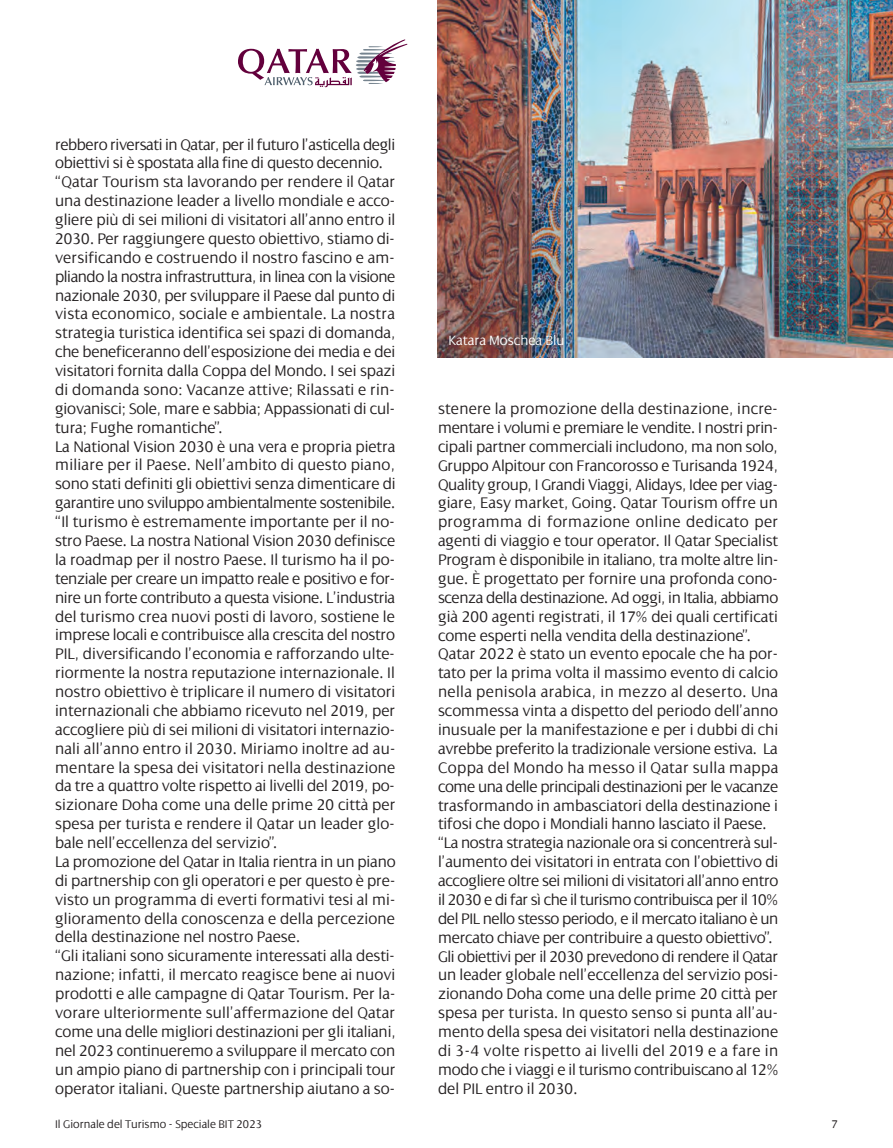
<style>
.page{position:relative;width:893px;height:1148px;background:#fff}
.page>*{position:absolute;margin:0;border:0;box-sizing:border-box;transform-origin:0 0}
.t1{font:300 16.5px/18.9px "Dialog";letter-spacing:-.005em;color:#231f20}
.t2{font:300 14.4px "Dialog";color:#fff}
.t3{font:300 12px "Dialog";color:#231f20}
</style>
<div class="page">
<svg style="left:238px;top:39px;width:169px;height:48px"></svg>
<img style="left:438px;top:0;width:455px;height:357px">
<p class="t1" style="left:55px;top:134px;width:342px">rebbero riversati in Qatar, per il futuro l’asticella degli obiettivi si è spostata alla fine di questo decennio. “Qatar Tourism sta lavorando per rendere il Qatar una destinazione leader a livello mondiale e acco&shy;gliere più di sei milioni di visitatori all’anno entro il 2030. Per raggiungere questo obiettivo, stiamo di&shy;versificando e costruendo il nostro fascino e am&shy;pliando la nostra infrastruttura, in linea con la visione nazionale 2030, per sviluppare il Paese dal punto di vista economico, sociale e ambientale. La nostra strategia turistica identifica sei spazi di domanda, che beneficeranno dell’esposizione dei media e dei visitatori fornita dalla Coppa del Mondo. I sei spazi di domanda sono: Vacanze attive; Rilassati e rin&shy;giovanisci; Sole, mare e sabbia; Appassionati di cul&shy;tura; Fughe romantiche”.<br>La National Vision 2030 è una vera e propria pietra miliare per il Paese. Nell’ambito di questo piano, sono stati definiti gli obiettivi senza dimenticare di garantire uno sviluppo ambientalmente sostenibile. “Il turismo è estremamente importante per il no&shy;stro Paese. La nostra National Vision 2030 definisce la roadmap per il nostro Paese. Il turismo ha il po&shy;tenziale per creare un impatto reale e positivo e for&shy;nire un forte contributo a questa visione. L’industria del turismo crea nuovi posti di lavoro, sostiene le imprese locali e contribuisce alla crescita del nostro PIL, diversificando l’economia e rafforzando ulte&shy;riormente la nostra reputazione internazionale. Il nostro obiettivo è triplicare il numero di visitatori internazionali che abbiamo ricevuto nel 2019, per accogliere più di sei milioni di visitatori internazio&shy;nali all’anno entro il 2030. Miriamo inoltre ad au&shy;mentare la spesa dei visitatori nella destinazione da tre a quattro volte rispetto ai livelli del 2019, po&shy;sizionare Doha come una delle prime 20 città per spesa per turista e rendere il Qatar un leader glo&shy;bale nell’eccellenza del servizio”.<br>La promozione del Qatar in Italia rientra in un piano di partnership con gli operatori e per questo è pre&shy;visto un programma di everti formativi tesi al mi&shy;glioramento della conoscenza e della percezione della destinazione nel nostro Paese.<br>“Gli italiani sono sicuramente interessati alla desti&shy;nazione; infatti, il mercato reagisce bene ai nuovi prodotti e alle campagne di Qatar Tourism. Per la&shy;vorare ulteriormente sull’affermazione del Qatar come una delle migliori destinazioni per gli italiani, nel 2023 continueremo a sviluppare il mercato con un ampio piano di partnership con i principali tour operator italiani. Queste partnership aiutano a so-</p>
<p class="t2" style="left:448px;top:332px;width:117px">Katara Moschea Blu</p>
<p class="t1" style="left:438px;top:399px;width:342px">stenere la promozione della destinazione, incre&shy;mentare i volumi e premiare le vendite. I nostri prin&shy;cipali partner commerciali includono, ma non solo, Gruppo Alpitour con Francorosso e Turisanda 1924, Quality group, I Grandi Viaggi, Alidays, Idee per viag&shy;giare, Easy market, Going. Qatar Tourism offre un programma di formazione online dedicato per agenti di viaggio e tour operator. Il Qatar Specialist Program è disponibile in italiano, tra molte altre lin&shy;gue. È progettato per fornire una profonda cono&shy;scenza della destinazione. Ad oggi, in Italia, abbiamo già 200 agenti registrati, il 17% dei quali certificati come esperti nella vendita della destinazione”.<br>Qatar 2022 è stato un evento epocale che ha por&shy;tato per la prima volta il massimo evento di calcio nella penisola arabica, in mezzo al deserto. Una scommessa vinta a dispetto del periodo dell’anno inusuale per la manifestazione e per i dubbi di chi avrebbe preferito la tradizionale versione estiva. La Coppa del Mondo ha messo il Qatar sulla mappa come una delle principali destinazioni per le vacanze trasformando in ambasciatori della destinazione i tifosi che dopo i Mondiali hanno lasciato il Paese. “La nostra strategia nazionale ora si concentrerà sul&shy;l’aumento dei visitatori in entrata con l’obiettivo di accogliere oltre sei milioni di visitatori all’anno entro il 2030 e di far sì che il turismo contribuisca per il 10% del PIL nello stesso periodo, e il mercato italiano è un mercato chiave per contribuire a questo obiettivo”.<br>Gli obiettivi per il 2030 prevedono di rendere il Qatar un leader globale nell’eccellenza del servizio posi&shy;zionando Doha come una delle prime 20 città per spesa per turista. In questo senso si punta all’au&shy;mento della spesa dei visitatori nella destinazione di 3-4 volte rispetto ai livelli del 2019 e a fare in modo che i viaggi e il turismo contribuiscano al 12% del PIL entro il 2030.</p>
<p class="t3" style="left:55px;top:1117px;width:208px">Il Giornale del Turismo - Speciale BIT 2023</p>
<p class="t3" style="left:831px;top:1117px;width:8px">7</p>
</div>
